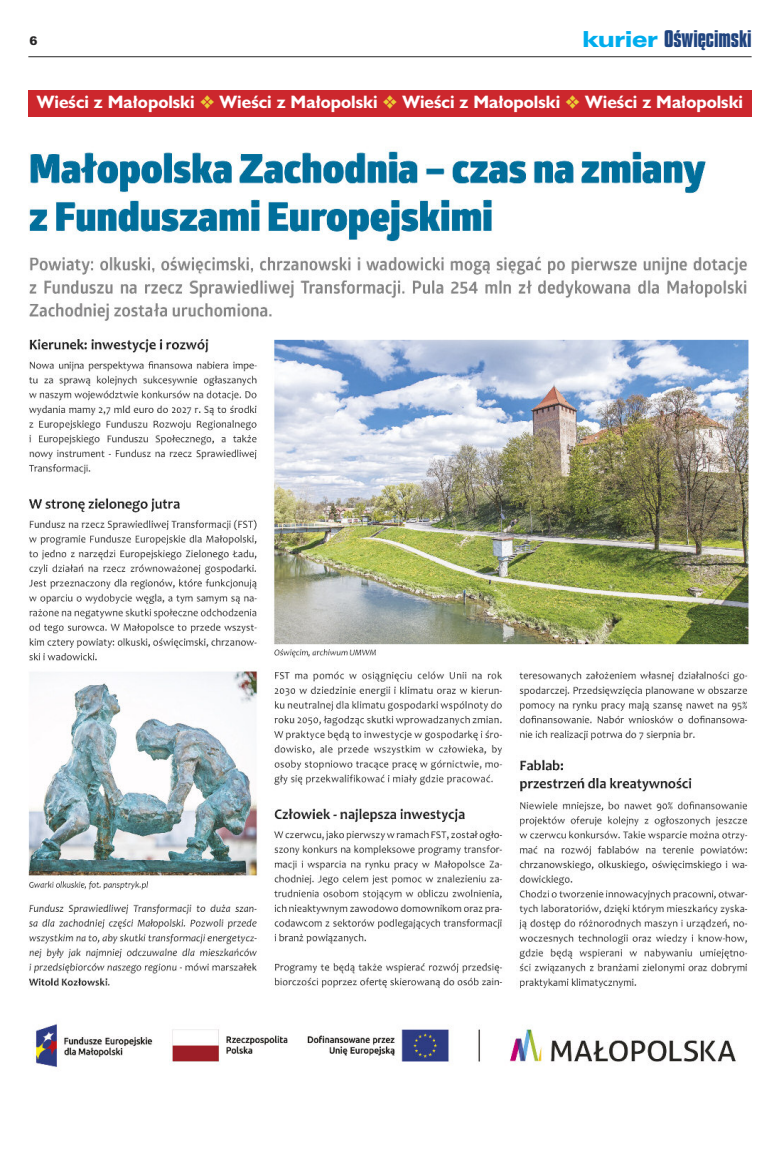
<style>
.page{position:relative;width:780px;height:1149px;background:#fff}
.page>*{position:absolute;margin:0;border:0;box-sizing:border-box;transform-origin:0 0}
.t1{font:20.7px "Compacta EU Bold";letter-spacing:-.005em;color:#20447f}
.t2{font:700 18px "Humanst 521 EU";color:#fff}
.t3{font:900 12px "Arial";color:#272627}
.s1{font-family:"Zurich Blk Ex EU";font-size:22.1px;color:#00aded}
.s2{color:#eace35}
</style>
<div class="page">
<hr style="left:28px;top:56px;width:723px;height:1px;background:#272627">
<div style="left:28px;top:90px;width:723px;height:26px;background:#cc272d"></div>
<img style="left:28px;top:151px;width:721px;height:917px">
<p class="t3" style="left:29px;top:34px;width:10px">6</p>
<p class="t1" style="left:582px;top:26px;width:171px"><span class="s1">kurier</span> Oświęcimski</p>
<p class="t2" style="left:37px;top:90px;width:707px">Wieści z Małopolski <span class="s2">❖</span> Wieści z Małopolski <span class="s2">❖</span> Wieści z Małopolski <span class="s2">❖</span> Wieści z Małopolski</p>
</div>
